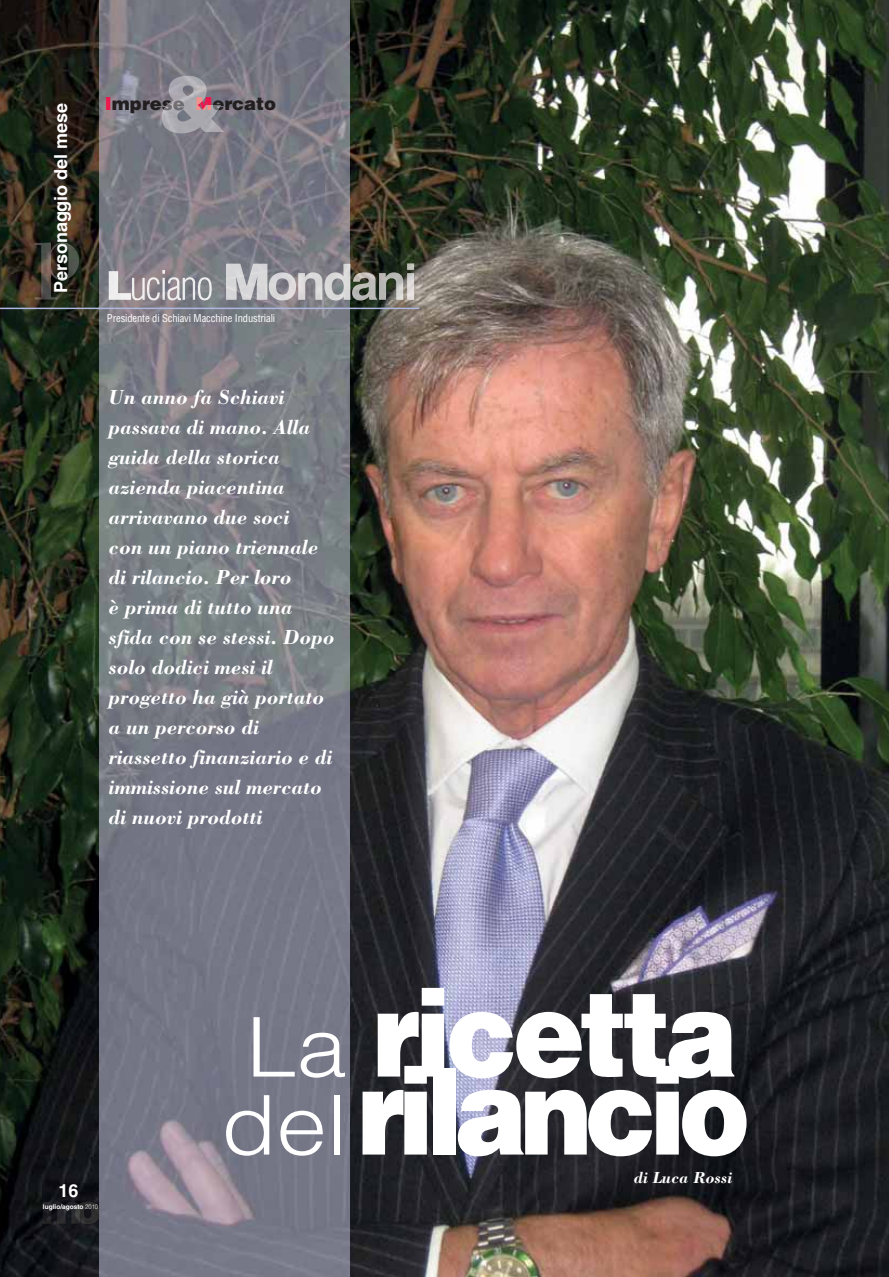
<style>
.page{position:relative;width:889px;height:1277px;background:#fff}
.page>*{position:absolute;margin:0;border:0;box-sizing:border-box;transform-origin:0 0}
.t1{font:900 120px "Helvetica LT";letter-spacing:-.065em;color:#fff;scale:.9 1}
.t2{font:900 120px "Helvetica LT";letter-spacing:-.045em;color:#fff;scale:.9 1}
.t3{font:italic 700 21px/30px "Bodoni LT";color:#fff}
.t4{font:700 18px "Helvetica LT";color:#fff}
.t5{font:900 18px "Helvetica LT";color:#231f20}
.t6{font:italic 700 16.5px "Bodoni LT";color:#fff}
.t7{font:condensed 10.5px "Helvetica LT";letter-spacing:-.01em;color:#fff}
.t8{font:700 6.6px "Helvetica LT";color:#fff}
.s1{color:#ed174c}
.s2{font-weight:300}
.s3{font-weight:300;font-size:82.5px}
</style>
<div class="page">
<img style="left:0;top:0;width:888px;height:1277px">
<img style="left:35px;top:242px;width:44px;height:58px">
<svg style="left:57px;top:244px;width:10px;height:36px"></svg>
<img style="left:100px;top:0;width:249px;height:1277px">
<img style="left:109px;top:270px;width:103px;height:30px">
<img style="left:226px;top:264px;width:41px;height:36px">
<img style="left:269px;top:263px;width:145px;height:38px">
<hr style="left:0;top:308px;width:419px;height:1px;background:#adb6dd">
<img style="left:162px;top:76px;width:62px;height:57px">
<svg style="left:163px;top:100px;width:21px;height:11px"></svg>
<svg style="left:196px;top:97px;width:15px;height:13px"></svg>
<svg style="left:213px;top:105px;width:8px;height:5px"></svg>
<img style="left:43px;top:1202px;width:32px;height:22px">
<img style="left:75px;top:1201px;width:25px;height:23px">
<img style="left:75px;top:1204px;width:5px;height:19px">
<svg style="left:47px;top:1213px;width:5px;height:5px"></svg>
<p class="t4" style="left:54px;top:293px;width:192px;rotate:-90deg">Personaggio del mese</p>
<p class="t5" style="left:105px;top:92px;width:173px"><span class="s1">I</span>mprese <span class="s1">M</span>ercato</p>
<p class="t7" style="left:107px;top:312px;width:170px">Presidente di Schiavi Macchine Industriali</p>
<p class="t3" style="left:109px;top:384px;width:227px">Un anno fa Schiavi passava di mano. Alla guida della storica azienda piacentina arrivavano due soci<br>con un piano triennale di rilancio. Per loro<br>è prima di tutto una sfida con se stessi. Dopo solo dodici mesi il progetto ha già portato a un percorso di riassetto finanziario e di immissione sul mercato di nuovi prodotti</p>
<p class="t4" style="left:58px;top:1184px;width:22px">16</p>
<p class="t8" style="left:43px;top:1205px;width:57px">luglio/agosto <span class="s2">2010</span></p>
<h1 class="t2" style="left:246px;top:955px;width:548px"><span class="s3">La</span> ricetta</h1>
<h1 class="t1" style="left:221px;top:1033px;width:589px"><span class="s3">del</span> rilancio</h1>
<p class="t6" style="left:634px;top:1171px;width:99px">di Luca Rossi</p>
</div>
